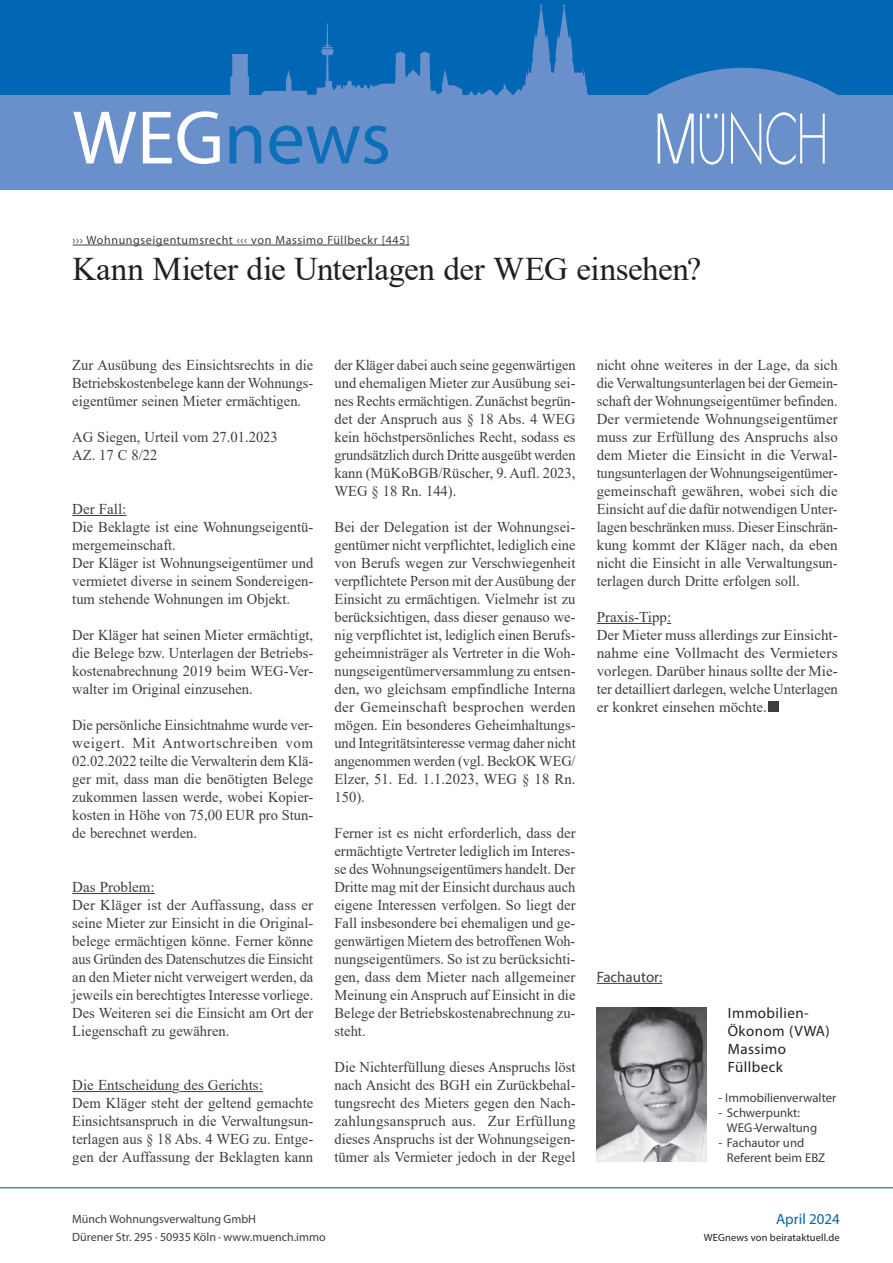
<style>
.page{position:relative;width:893px;height:1263px;background:#fff}
.page>*{position:absolute;margin:0;border:0;box-sizing:border-box;transform-origin:0 0}
.t1{font:76.5px "Myriad Pro";color:#0c6fb8}
.t2{font:33px "Times New Roman";letter-spacing:-.015em;color:#231f20}
.t3{font:15px/18px "Times New Roman";color:#3e3e3f;text-align:justify}
.t4{font:15px/18px "Times New Roman";color:#3e3e3f;text-align:justify;scale:.96 1}
.t5{font:15px/18px "Myriad Pro";letter-spacing:.03em;color:#231f20}
.t6{font:15px "Myriad Pro";color:#3e3e3f}
.t7{font:15px "Myriad Pro";color:#0166b3}
.t8{font:12.75px/15px "Myriad Pro";color:#3e3e3f}
.t9{font:12px "Myriad Pro";color:#3e3e3f}
.t10{font:12px "Myriad Pro";letter-spacing:.05em;color:#3e3e3f}
.t11{font:10.5px "Myriad Pro";letter-spacing:.01em;color:#231f20}
.s1{color:#fff}
</style>
<div class="page">
<div style="left:0;top:95px;width:893px;height:95px;background:#6990ca"></div>
<hr style="left:0;top:1187px;width:893px;height:1px;background:#0166b3">
<div style="left:0;top:0;width:893px;height:95px;background:#0166b3"></div>
<svg style="left:221px;top:4px;width:372px;height:141px"></svg>
<svg style="left:648px;top:68px;width:189px;height:122px;background:#6b94cc"></svg>
<img style="left:597px;top:1007px;width:110px;height:155px">
<hr style="left:597px;top:983px;width:65px;height:1px;background:#3e3e3f">
<hr style="left:72px;top:515px;width:54px;height:1px;background:#3e3e3f">
<hr style="left:72px;top:893px;width:83px;height:1px;background:#3e3e3f">
<hr style="left:72px;top:1091px;width:100px;height:1px;background:#3e3e3f">
<hr style="left:180px;top:1091px;width:83px;height:1px;background:#3e3e3f">
<hr style="left:73px;top:245px;width:337px;height:1px;background:#3e3e3f">
<hr style="left:597px;top:623px;width:55px;height:1px;background:#3e3e3f">
<div style="left:768px;top:701px;width:11px;height:11px;background:#3e3e3f"></div>
<h1 class="t1" style="left:72px;top:91px;width:320px"><span class="s1">WEG</span>news</h1>
<p class="t10" style="left:73px;top:232px;width:338px">››› Wohnungseigentumsrecht ‹‹‹ von Massimo Füllbeckr [445]</p>
<h2 class="t2" style="left:72px;top:245px;width:631px">Kann Mieter die Unterlagen der WEG einsehen?</h2>
<p class="t3" style="left:72px;top:355px;width:242px">Zur Ausübung des Einsichtsrechts in die Betriebskostenbelege kann der Wohnungs&shy;eigentümer seinen Mieter ermächtigen.</p>
<p class="t3" style="left:72px;top:427px;width:207px">AG Siegen, Urteil vom 27.01.2023<br>AZ. 17 C 8/22</p>
<p class="t3" style="left:72px;top:499px;width:242px;text-align:left">Der Fall:<br>Die Beklagte ist eine Wohnungseigentü&shy;mergemeinschaft.<br>Der Kläger ist Wohnungseigentümer und vermietet diverse in seinem Sondereigen&shy;tum stehende Wohnungen im Objekt.</p>
<p class="t3" style="left:72px;top:625px;width:242px">Der Kläger hat seinen Mieter ermächtigt, die Belege bzw. Unterlagen der Betriebs&shy;kostenabrechnung 2019 beim WEG-Ver&shy;walter im Original einzusehen.</p>
<p class="t4" style="left:72px;top:715px;width:253px">Die persönliche Einsichtnahme wurde ver&shy;weigert. Mit Antwortschreiben vom 02.02.2022 teilte die Verwalterin dem Klä&shy;ger mit, dass man die benötigten Belege zukommen lassen werde, wobei Kopier&shy;kosten in Höhe von 75,00 EUR pro Stun&shy;de berechnet werden.</p>
<p class="t3" style="left:72px;top:877px;width:243px;text-align:left">Das Problem:<br>Der Kläger ist der Auffassung, dass er seine Mieter zur Einsicht in die Original&shy;belege ermächtigen könne. Ferner könne aus Gründen des Datenschutzes die Einsicht an den Mieter nicht verweigert werden, da jeweils ein berechtigtes Interesse vorliege.<br>Des Weiteren sei die Einsicht am Ort der Liegenschaft zu gewähren.</p>
<p class="t3" style="left:72px;top:1075px;width:243px;text-align:left">Die Entscheidung des Gerichts:<br>Dem Kläger steht der geltend gemachte Einsichtsanspruch in die Verwaltungsun&shy;terlagen aus § 18 Abs. 4 WEG zu. Entge&shy;gen der Auffassung der Beklagten kann</p>
<p class="t4" style="left:334px;top:355px;width:253px">der Kläger dabei auch seine gegenwärtigen und ehemaligen Mieter zur Ausübung sei&shy;nes Rechts ermächtigen. Zunächst begrün&shy;det der Anspruch aus § 18 Abs. 4 WEG kein höchstpersönliches Recht, sodass es grundsätzlich durch Dritte ausgeübt werden kann (MüKoBGB/Rüscher, 9. Aufl. 2023, WEG § 18 Rn. 144).</p>
<p class="t3" style="left:334px;top:517px;width:243px">Bei der Delegation ist der Wohnungsei&shy;gentümer nicht verpflichtet, lediglich eine von Berufs wegen zur Verschwiegenheit verpflichtete Person mit der Ausübung der Einsicht zu ermächtigen. Vielmehr ist zu berücksichtigen, dass dieser genauso we&shy;nig verpflichtet ist, lediglich einen Berufs&shy;geheimnisträger als Vertreter in die Woh&shy;nungseigentümerversammlung zu entsen&shy;den, wo gleichsam empfindliche Interna der Gemeinschaft besprochen werden mögen. Ein besonderes Geheimhaltungs&shy;und Integritätsinteresse vermag daher nicht angenommen werden (vgl. BeckOK WEG/ Elzer, 51. Ed. 1.1.2023, WEG § 18 Rn.<br>150).</p>
<p class="t3" style="left:334px;top:823px;width:243px">Ferner ist es nicht erforderlich, dass der ermächtigte Vertreter lediglich im Interes&shy;se des Wohnungseigentümers handelt. Der Dritte mag mit der Einsicht durchaus auch eigene Interessen verfolgen. So liegt der Fall insbesondere bei ehemaligen und ge&shy;genwärtigen Mietern des betroffenen Woh&shy;nungseigentümers. So ist zu berücksichti&shy;gen, dass dem Mieter nach allgemeiner Meinung ein Anspruch auf Einsicht in die Belege der Betriebskostenabrechnung zu&shy;steht.</p>
<p class="t3" style="left:334px;top:1057px;width:243px">Die Nichterfüllung dieses Anspruchs löst nach Ansicht des BGH ein Zurückbehal&shy;tungsrecht des Mieters gegen den Nach&shy;zahlungsanspruch aus. Zur Erfüllung dieses Anspruchs ist der Wohnungseigen&shy;tümer als Vermieter jedoch in der Regel</p>
<p class="t3" style="left:597px;top:355px;width:243px">nicht ohne weiteres in der Lage, da sich die Verwaltungsunterlagen bei der Gemein&shy;schaft der Wohnungseigentümer befinden.<br>Der vermietende Wohnungseigentümer muss zur Erfüllung des Anspruchs also dem Mieter die Einsicht in die Verwal&shy;tungsunterlagen der Wohnungseigentümer&shy;gemeinschaft gewähren, wobei sich die Einsicht auf die dafür notwendigen Unter&shy;lagen beschränken muss. Dieser Einschrän&shy;kung kommt der Kläger nach, da eben nicht die Einsicht in alle Verwaltungsun&shy;terlagen durch Dritte erfolgen soll.</p>
<p class="t3" style="left:597px;top:607px;width:243px;text-align:left">Praxis-Tipp:<br>Der Mieter muss allerdings zur Einsicht&shy;nahme eine Vollmacht des Vermieters vorlegen. Darüber hinaus sollte der Mie&shy;ter detailliert darlegen, welche Unterlagen er konkret einsehen möchte.</p>
<p class="t6" style="left:597px;top:967px;width:67px">Fachautor:</p>
<p class="t5" style="left:728px;top:1004px;width:103px">Immobilien-<br>Ökonom (VWA)<br>Massimo<br>Füllbeck</p>
<p class="t8" style="left:718px;top:1090px;width:119px">- Immobilienverwalter</p>
<p class="t8" style="left:727px;top:1105px;width:92px;text-indent:-9px">- Schwerpunkt:<br>WEG-Verwaltung</p>
<p class="t8" style="left:727px;top:1135px;width:100px;text-indent:-9px">- Fachautor und<br>Referent beim EBZ</p>
<p class="t9" style="left:72px;top:1212px;width:185px">Münch Wohnungsverwaltung GmbH</p>
<p class="t7" style="left:776px;top:1209px;width:65px">April 2024</p>
<p class="t9" style="left:72px;top:1230px;width:255px">Dürener Str. 295 · 50935 Köln · www.muench.immo</p>
<p class="t11" style="left:704px;top:1231px;width:137px">WEGnews von beirataktuell.de</p>
</div>
